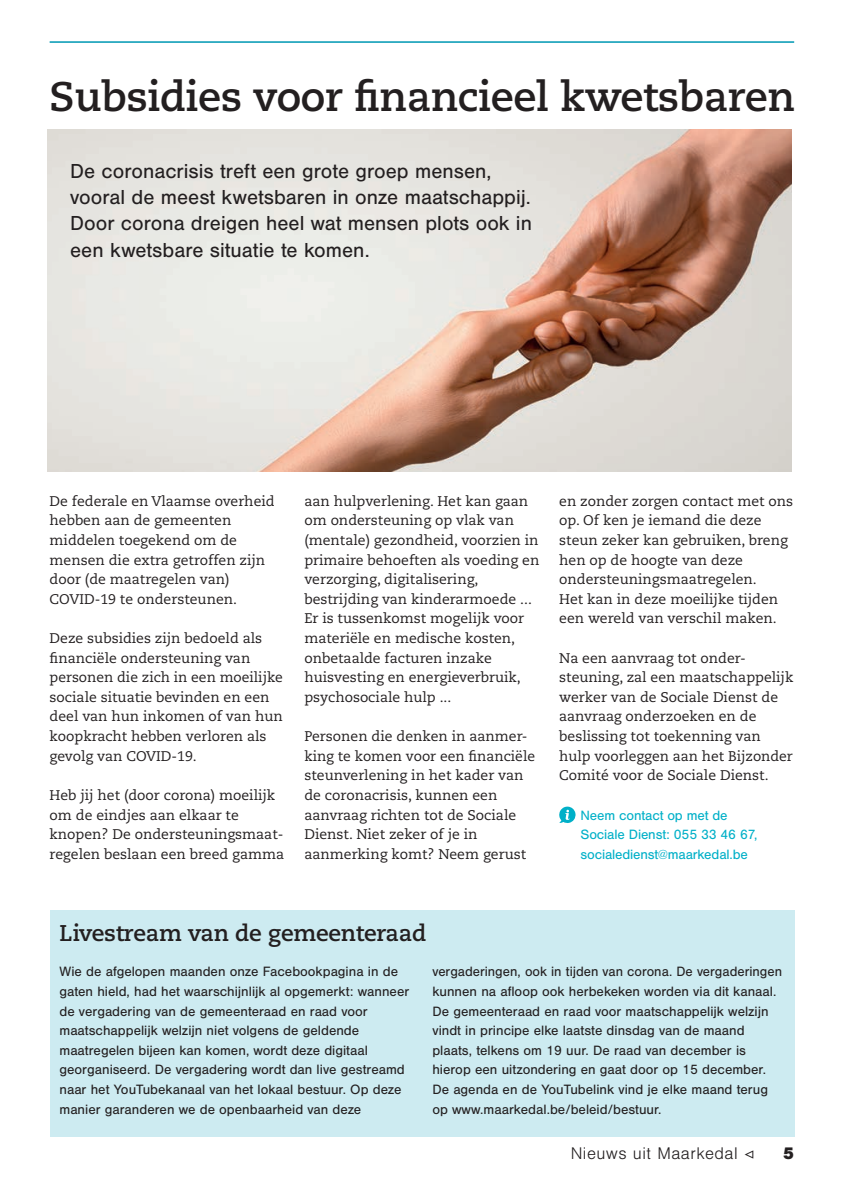
<style>
.page{position:relative;width:844px;height:1191px;background:#fff}
.page>*{position:absolute;margin:0;border:0;box-sizing:border-box;transform-origin:0 0}
.t1{font:700 41.3px "Caecilia LT Std";letter-spacing:-.01em;color:#231f20}
.t2{font:700 22.75px "Caecilia LT Std";letter-spacing:-.01em;color:#231f20}
.t3{font:21px/26.2px "Nimbus San";color:#231f20}
.t4{font:300 17.5px "Nimbus San";letter-spacing:.03em;color:#231f20}
.t5{font:900 17.5px "Nimbus San";color:#231f20}
.t6{font:14px/19.6px "Caecilia LT Std";color:#231f20}
.t7{font:14px/19.6px "Nimbus San";color:#231f20}
.t8{font:14px/19.6px "Nimbus San";letter-spacing:-.01em;color:#00b0c8}
.s1{font-family:"Minion Pro";font-weight:500}
</style>
<div class="page">
<hr style="left:50px;top:41px;width:744px;height:2px;background:#22a6be">
<div style="left:50px;top:909px;width:744px;height:227px;background:#cdebf1"></div>
<svg style="left:559px;top:806px;width:16px;height:17px"></svg>
<img style="left:47px;top:129px;width:744px;height:343px">
<h1 class="t1" style="left:50px;top:72px;width:746px">Subsidies voor financieel kwetsbaren</h1>
<h3 class="t3" style="left:70px;top:158px;width:463px">De coronacrisis treft een grote groep mensen, vooral de meest kwetsbaren in onze maatschappij.<br>Door corona dreigen heel wat mensen plots ook in een kwetsbare situatie te komen.</h3>
<p class="t6" style="left:50px;top:491px;width:226px">De federale en Vlaamse overheid hebben aan de gemeenten middelen toegekend om de mensen die extra getroffen zijn door (de maatregelen van)<br>COVID-19 te ondersteunen.</p>
<p class="t6" style="left:50px;top:628px;width:235px">Deze subsidies zijn bedoeld als financiële ondersteuning van personen die zich in een moeilijke sociale situatie bevinden en een deel van hun inkomen of van hun koopkracht hebben verloren als gevolg van COVID-19.</p>
<p class="t6" style="left:50px;top:785px;width:236px">Heb jij het (door corona) moeilijk om de eindjes aan elkaar te knopen? De ondersteuningsmaat&shy;regelen beslaan een breed gamma</p>
<p class="t6" style="left:304px;top:491px;width:236px">aan hulpverlening. Het kan gaan om ondersteuning op vlak van (mentale) gezondheid, voorzien in primaire behoeften als voeding en verzorging, digitalisering, bestrijding van kinderarmoede ...<br>Er is tussenkomst mogelijk voor materiële en medische kosten, onbetaalde facturen inzake huisvesting en energieverbruik, psychosociale hulp ...</p>
<p class="t6" style="left:304px;top:726px;width:232px">Personen die denken in aanmer&shy;king te komen voor een financiële steunverlening in het kader van de coronacrisis, kunnen een aanvraag richten tot de Sociale<br>Dienst. Niet zeker of je in aanmerking komt? Neem gerust</p>
<p class="t6" style="left:559px;top:491px;width:235px">en zonder zorgen contact met ons op. Of ken je iemand die deze steun zeker kan gebruiken, breng hen op de hoogte van deze ondersteuningsmaatregelen.<br>Het kan in deze moeilijke tijden een wereld van verschil maken.</p>
<p class="t6" style="left:559px;top:648px;width:235px">Na een aanvraag tot onder&shy;steuning, zal een maatschappelijk werker van de Sociale Dienst de aanvraag onderzoeken en de beslissing tot toekenning van hulp voorleggen aan het Bijzonder<br>Comité voor de Sociale Dienst.</p>
<p class="t8" style="left:580px;top:805px;width:178px">Neem contact op met de<br>Sociale Dienst: 055 33 46 67, socialedienst@maarkedal.be</p>
<h2 class="t2" style="left:59px;top:919px;width:368px">Livestream van de gemeenteraad</h2>
<p class="t7" style="left:59px;top:962px;width:351px">Wie de afgelopen maanden onze Facebookpagina in de gaten hield, had het waarschijnlijk al opgemerkt: wanneer de vergadering van de gemeenteraad en raad voor maatschappelijk welzijn niet volgens de geldende maatregelen bijeen kan komen, wordt deze digitaal georganiseerd. De vergadering wordt dan live gestreamd naar het YouTubekanaal van het lokaal bestuur. Op deze manier garanderen we de openbaarheid van deze</p>
<p class="t7" style="left:432px;top:962px;width:351px">vergaderingen, ook in tijden van corona. De vergaderingen kunnen na afloop ook herbekeken worden via dit kanaal.<br>De gemeenteraad en raad voor maatschappelijk welzijn vindt in principe elke laatste dinsdag van de maand plaats, telkens om 19 uur. De raad van december is hierop een uitzondering en gaat door op 15 december.<br>De agenda en de YouTubelink vind je elke maand terug op www.maarkedal.be/beleid/bestuur.</p>
<p class="t4" style="left:570px;top:1144px;width:185px">Nieuws uit Maarkedal <span class="s1">◁</span></p>
<p class="t5" style="left:782px;top:1143px;width:13px">5</p>
</div>
